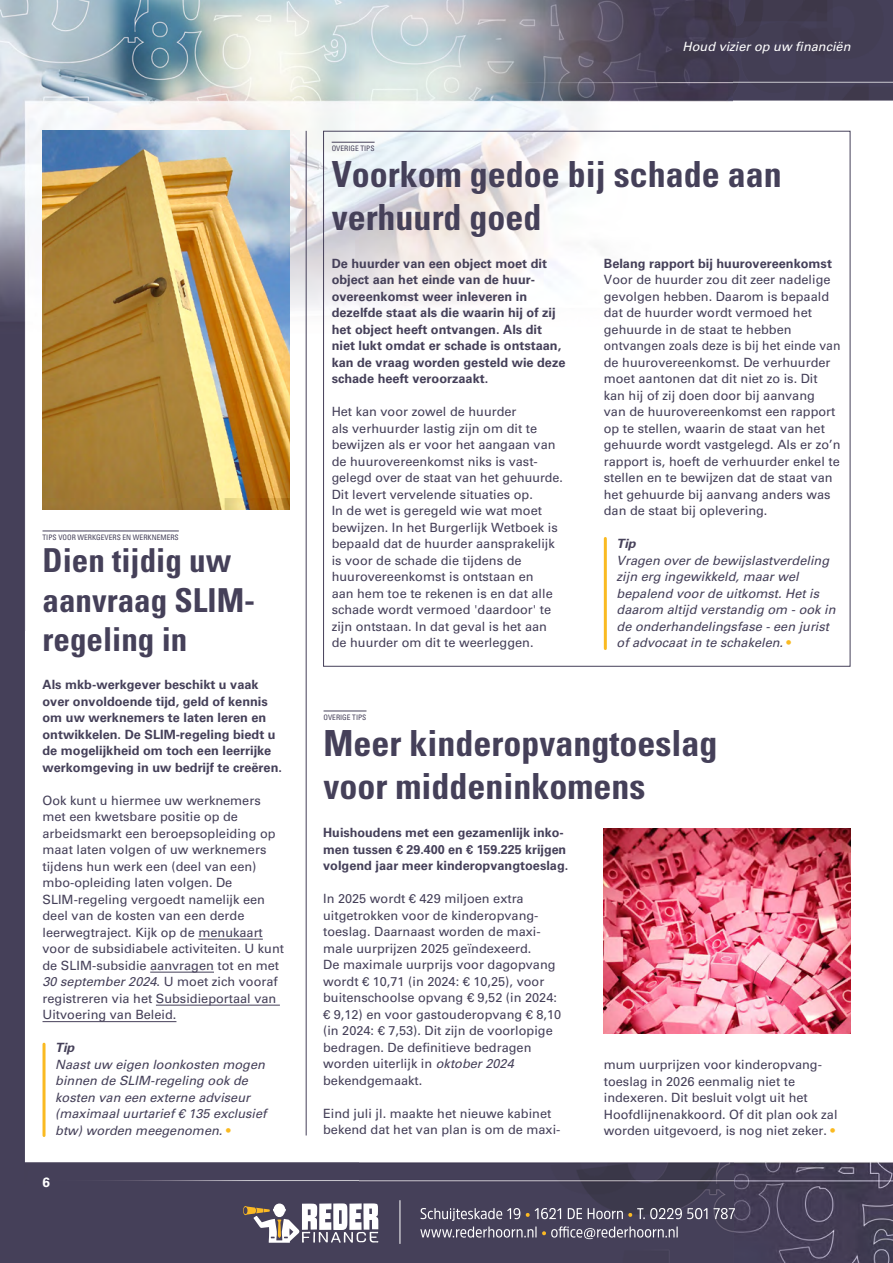
<style>
.page{position:relative;width:893px;height:1263px;background:#fff}
.page>*{position:absolute;margin:0;border:0;box-sizing:border-box;transform-origin:0 0}
.t1{font:700 condensed 36px/43.2px "Univers LT Std";color:#454059}
.t2{font:700 condensed 33px/39.6px "Univers LT Std";color:#454059}
.t3{font:700 13.5px "Univers LT Std";color:#fff}
.t4{font:12.75px/16.5px "Univers LT Std";color:#454059}
.t5{font:700 12.75px/16.5px "Univers LT Std";color:#454059}
.t6{font:italic 12.75px/16.5px "Univers LT Std";color:#454059}
.t7{font:italic 12.75px "Univers LT Std";color:#fff}
.t8{font:italic 700 12.75px "Univers LT Std";color:#454059}
.t9{font:condensed 7.5px "Univers LT Std";color:#454059}
.s1{font-style:italic}
.s2{font-style:normal;color:#faba21}
.s3{color:#faba21}
</style>
<div class="page">
<img style="left:0;top:0;width:893px;height:1263px">
<hr style="left:400px;top:1200px;width:1px;height:44px;background:#fff">
<svg style="left:243px;top:1203px;width:135px;height:40px"></svg>
<svg style="left:713px;top:1208px;width:22px;height:11px"></svg>
<svg style="left:420px;top:1208px;width:287px;height:31px;background:#666175"></svg>
<hr style="left:332px;top:142px;width:43px;height:1px;background:#454059">
<hr style="left:324px;top:711px;width:42px;height:1px;background:#454059">
<hr style="left:306px;top:131px;width:1px;height:1004px;background:#454059">
<hr style="left:198px;top:939px;width:65px;height:1px;background:#454059">
<hr style="left:150px;top:972px;width:64px;height:1px;background:#454059">
<hr style="left:156px;top:1005px;width:124px;height:1px;background:#454059">
<hr style="left:43px;top:1021px;width:133px;height:1px;background:#454059">
<hr style="left:43px;top:531px;width:136px;height:1px;background:#454059">
<img style="left:43px;top:131px;width:246px;height:378px">
<img style="left:604px;top:828px;width:246px;height:206px">
<hr style="left:604px;top:538px;width:3px;height:110px;background:#faba21">
<hr style="left:43px;top:1044px;width:3px;height:91px;background:#faba21">
<p class="t9" style="left:43px;top:532px;width:138px">TIPS VOOR WERKGEVERS EN WERKNEMERS</p>
<h2 class="t2" style="left:43px;top:540px;width:214px">Dien tijdig uw aanvraag SLIM&shy;regeling in</h2>
<p class="t5" style="left:43px;top:677px;width:241px">Als mkb-werkgever beschikt u vaak over onvoldoende tijd, geld of kennis om uw werknemers te laten leren en ontwikkelen. De SLIM-regeling biedt u de mogelijkheid om toch een leerrijke werkomgeving in uw bedrijf te creëren.</p>
<p class="t4" style="left:43px;top:792px;width:243px">Ook kunt u hiermee uw werknemers met een kwetsbare positie op de arbeidsmarkt een beroepsopleiding op maat laten volgen of uw werknemers tijdens hun werk een (deel van een) mbo-opleiding laten volgen. De SLIM-regeling vergoedt namelijk een deel van de kosten van een derde leerwegtraject. Kijk op de menukaart voor de subsidiabele activiteiten. U kunt de SLIM-subsidie aanvragen tot en met <span class="s1">30 september 2024</span>. U moet zich vooraf registreren via het Subsidieportaal van Uitvoering van Beleid.</p>
<p class="t8" style="left:55px;top:1040px;width:21px">Tip</p>
<p class="t6" style="left:55px;top:1056px;width:213px">Naast uw eigen loonkosten mogen binnen de SLIM-regeling ook de kosten van een externe adviseur (maximaal uurtarief € 135 exclusief btw) worden meegenomen. <span class="s2">•</span></p>
<p class="t3" style="left:43px;top:1174px;width:9px">6</p>
<p class="t7" style="left:683px;top:39px;width:169px">Houd vizier op uw financiën</p>
<p class="t9" style="left:332px;top:144px;width:44px">OVERIGE TIPS</p>
<h1 class="t1" style="left:332px;top:152px;width:451px">Voorkom gedoe bij schade aan verhuurd goed</h1>
<p class="t5" style="left:332px;top:255px;width:235px">De huurder van een object moet dit object aan het einde van de huur&shy;overeenkomst weer inleveren in dezelfde staat als die waarin hij of zij het object heeft ontvangen. Als dit niet lukt omdat er schade is ontstaan, kan de vraag worden gesteld wie deze schade heeft veroorzaakt.</p>
<p class="t4" style="left:332px;top:403px;width:233px">Het kan voor zowel de huurder<br>als verhuurder lastig zijn om dit te bewijzen als er voor het aangaan van de huurovereenkomst niks is vast&shy;gelegd over de staat van het gehuurde.<br>Dit levert vervelende situaties op.<br>In de wet is geregeld wie wat moet bewijzen. In het Burgerlijk Wetboek is bepaald dat de huurder aansprakelijk is voor de schade die tijdens de huurovereenkomst is ontstaan en<br>aan hem toe te rekenen is en dat alle schade wordt vermoed 'daardoor' te zijn ontstaan. In dat geval is het aan de huurder om dit te weerleggen.</p>
<p class="t5" style="left:604px;top:255px;width:230px">Belang rapport bij huurovereenkomst</p>
<p class="t4" style="left:604px;top:271px;width:238px">Voor de huurder zou dit zeer nadelige gevolgen hebben. Daarom is bepaald dat de huurder wordt vermoed het gehuurde in de staat te hebben ontvangen zoals deze is bij het einde van de huurovereenkomst. De verhuurder moet aantonen dat dit niet zo is. Dit kan hij of zij doen door bij aanvang<br>van de huurovereenkomst een rapport op te stellen, waarin de staat van het gehuurde wordt vastgelegd. Als er zo’n rapport is, hoeft de verhuurder enkel te stellen en te bewijzen dat de staat van het gehuurde bij aanvang anders was dan de staat bij oplevering.</p>
<p class="t8" style="left:617px;top:536px;width:21px">Tip</p>
<p class="t6" style="left:617px;top:552px;width:220px">Vragen over de bewijslastverdeling zijn erg ingewikkeld, maar wel bepalend voor de uitkomst. Het is daarom altijd verstandig om - ook in de onderhandelingsfase - een jurist of advocaat in te schakelen. <span class="s2">•</span></p>
<p class="t9" style="left:324px;top:712px;width:44px">OVERIGE TIPS</p>
<h1 class="t1" style="left:324px;top:721px;width:395px">Meer kinderopvangtoeslag voor middeninkomens</h1>
<p class="t5" style="left:323px;top:825px;width:247px">Huishoudens met een gezamenlijk inko&shy;men tussen € 29.400 en € 159.225 krijgen volgend jaar meer kinderopvangtoeslag.</p>
<p class="t4" style="left:323px;top:891px;width:240px">In 2025 wordt € 429 miljoen extra uitgetrokken voor de kinderopvang&shy;toeslag. Daarnaast worden de maxi&shy;male uurprijzen 2025 geïndexeerd.<br>De maximale uurprijs voor dagopvang wordt € 10,71 (in 2024: € 10,25), voor buitenschoolse opvang € 9,52 (in 2024: € 9,12) en voor gastouderopvang € 8,10 (in 2024: € 7,53). Dit zijn de voorlopige bedragen. De definitieve bedragen worden uiterlijk in <span class="s1">oktober 2024 </span>bekendgemaakt.</p>
<p class="t4" style="left:323px;top:1105px;width:239px">Eind juli jl. maakte het nieuwe kabinet bekend dat het van plan is om de maxi-</p>
<p class="t4" style="left:604px;top:1056px;width:235px">mum uurprijzen voor kinderopvang&shy;toeslag in 2026 eenmalig niet te indexeren. Dit besluit volgt uit het Hoofdlijnenakkoord. Of dit plan ook zal worden uitgevoerd, is nog niet zeker. <span class="s3">•</span></p>
</div>
